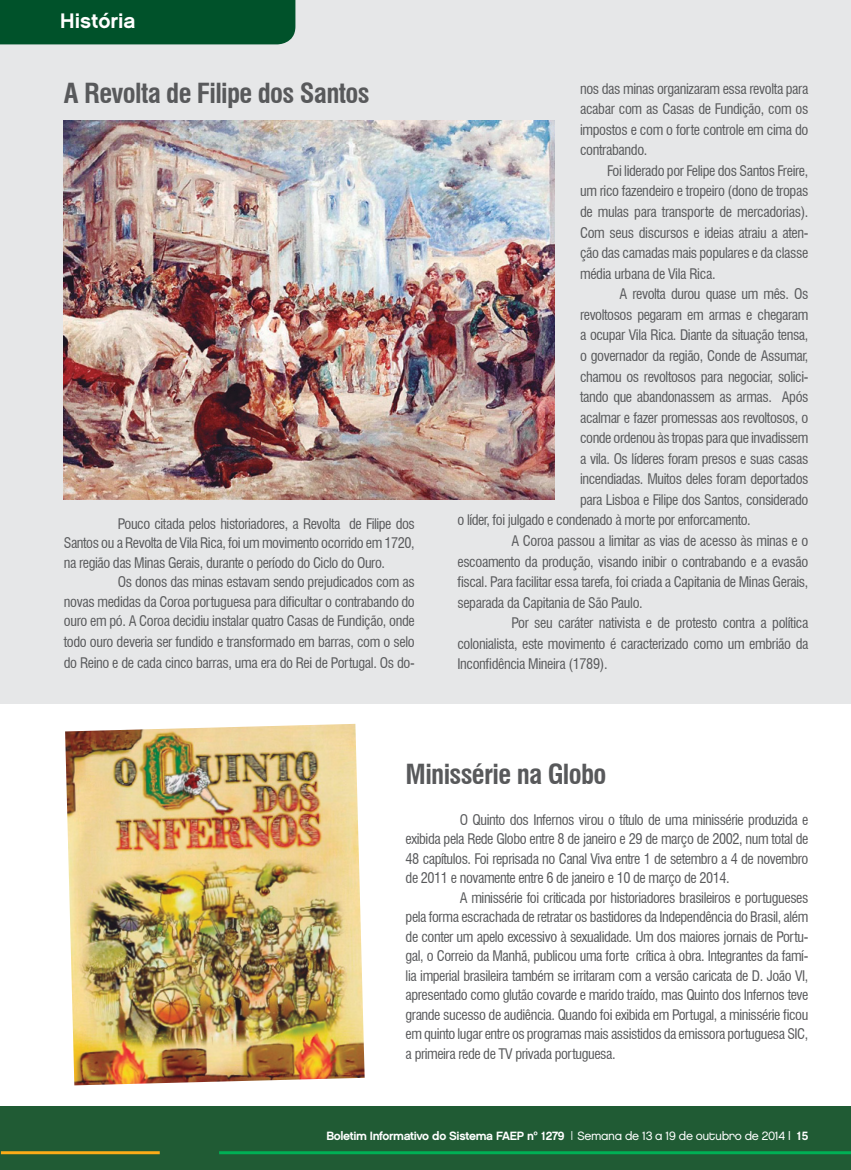
<style>
.page{position:relative;width:851px;height:1170px;background:#fff}
.page>*{position:absolute;margin:0;border:0;box-sizing:border-box;transform-origin:0 0}
.t1{font:700 condensed 27px "Swiss 721 BT";letter-spacing:-.025em;color:#58595b}
.t2{font:21px "Chalet New York Nineteen Sixty";color:#fff}
.t3{font:condensed 14.25px/19.5px "Swiss 721 BT";letter-spacing:-.03em;color:#58595b;text-align:justify}
.t4{font:12px "Chalet New York Nineteen Sixty";letter-spacing:-.03em;color:#fff}
.s1{font-family:"Chalet London Nineteen Eighty"}
</style>
<div class="page">
<div style="left:0;top:1106px;width:850px;height:63px;background:#205b34"></div>
<hr style="left:1px;top:1151px;width:159px;height:3px;background:#fbac18">
<hr style="left:219px;top:1151px;width:631px;height:3px;background:#00b055">
<div style="left:1px;top:0;width:849px;height:703px;background:#e6e7e8"></div>
<div style="left:0;top:0;width:295px;height:44px;background:#00522a"></div>
<img style="left:64px;top:120px;width:490px;height:379px">
<img style="left:65px;top:723px;width:299px;height:362px">
<h2 class="t2" style="left:60px;top:8px;width:77px">História</h2>
<h1 class="t1" style="left:64px;top:77px;width:307px">A Revolta de Filipe dos Santos</h1>
<p class="t3" style="left:64px;top:514px;width:352px;text-indent:54px">Pouco citada pelos historiadores, a Revolta de Filipe dos Santos ou a Revolta de Vila Rica, foi um movimento ocorrido em 1720, na região das Minas Gerais, durante o período do Ciclo do Ouro.</p>
<p class="t3" style="left:64px;top:572px;width:352px;line-height:20px;text-indent:54px">Os donos das minas estavam sendo prejudicados com as novas medidas da Coroa portuguesa para dificultar o contrabando do ouro em pó. A Coroa decidiu instalar quatro Casas de Fundição, onde todo ouro deveria ser fundido e transformado em barras, com o selo do Reino e de cada cinco barras, uma era do Rei de Portugal. Os do-</p>
<p class="t3" style="left:580px;top:78px;width:230px;line-height:20.5px">nos das minas organizaram essa revolta para acabar com as Casas de Fundição, com os impostos e com o forte controle em cima do contrabando.</p>
<p class="t3" style="left:580px;top:160px;width:230px;line-height:20.5px;text-indent:27px">Foi liderado por Felipe dos Santos Freire, um rico fazendeiro e tropeiro (dono de tropas de mulas para transporte de mercadorias).<br>Com seus discursos e ideias atraiu a aten&shy;ção das camadas mais populares e da classe média urbana de Vila Rica.</p>
<p class="t3" style="left:619px;top:284px;width:190px">A revolta durou quase um mês. Os</p>
<p class="t3" style="left:580px;top:305px;width:230px">revoltosos pegaram em armas e chegaram</p>
<p class="t3" style="left:580px;top:325px;width:230px">a ocupar Vila Rica. Diante da situação tensa,</p>
<p class="t3" style="left:580px;top:346px;width:230px">o governador da região, Conde de Assumar,</p>
<p class="t3" style="left:580px;top:366px;width:230px">chamou os revoltosos para negociar, solici-</p>
<p class="t3" style="left:580px;top:387px;width:230px">tando que abandonassem as armas. Após</p>
<p class="t3" style="left:580px;top:407px;width:230px">acalmar e fazer promessas aos revoltosos, o</p>
<p class="t3" style="left:580px;top:428px;width:230px">conde ordenou às tropas para que invadissem</p>
<p class="t3" style="left:580px;top:449px;width:230px">a vila. Os líderes foram presos e suas casas</p>
<p class="t3" style="left:580px;top:469px;width:230px">incendiadas. Muitos deles foram deportados</p>
<p class="t3" style="left:580px;top:490px;width:230px">para Lisboa e Filipe dos Santos, considerado</p>
<p class="t3" style="left:457px;top:510px;width:295px">o líder, foi julgado e condenado à morte por enforcamento.</p>
<p class="t3" style="left:511px;top:531px;width:298px">A Coroa passou a limitar as vias de acesso às minas e o</p>
<p class="t3" style="left:457px;top:551px;width:352px">escoamento da produção, visando inibir o contrabando e a evasão</p>
<p class="t3" style="left:457px;top:572px;width:352px">fiscal. Para facilitar essa tarefa, foi criada a Capitania de Minas Gerais,</p>
<p class="t3" style="left:457px;top:592px;width:187px">separada da Capitania de São Paulo.</p>
<p class="t3" style="left:511px;top:613px;width:298px">Por seu caráter nativista e de protesto contra a política</p>
<p class="t3" style="left:457px;top:634px;width:352px">colonialista, este movimento é caracterizado como um embrião da</p>
<p class="t3" style="left:457px;top:654px;width:152px">Inconfidência Mineira (1789).</p>
<h1 class="t1" style="left:405px;top:758px;width:202px">Minissérie na Globo</h1>
<p class="t3" style="left:405px;top:809px;width:404px;text-indent:54px">O Quinto dos Infernos virou o título de uma minissérie produzida e exibida pela Rede Globo entre 8 de janeiro e 29 de março de 2002, num total de 48 capítulos. Foi reprisada no Canal Viva entre 1 de setembro a 4 de novembro de 2011 e novamente entre 6 de janeiro e 10 de março de 2014.</p>
<p class="t3" style="left:405px;top:887px;width:404px;text-indent:54px">A minissérie foi criticada por historiadores brasileiros e portugueses pela forma escrachada de retratar os bastidores da Independência do Brasil, além de conter um apelo excessivo à sexualidade. Um dos maiores jornais de Portu&shy;gal, o Correio da Manhã, publicou uma forte crítica à obra. Integrantes da famí&shy;lia imperial brasileira também se irritaram com a versão caricata de D. João VI, apresentado como glutão covarde e marido traído, mas Quinto dos Infernos teve grande sucesso de audiência. Quando foi exibida em Portugal, a minissérie ficou em quinto lugar entre os programas mais assistidos da emissora portuguesa SIC, a primeira rede de TV privada portuguesa.</p>
<p class="t4" style="left:326px;top:1128px;width:483px">Boletim Informativo do Sistema FAEP nº 1279 | <span class="s1">Semana de 13 a 19 de outubro de 2014 |</span> 15</p>
</div>
